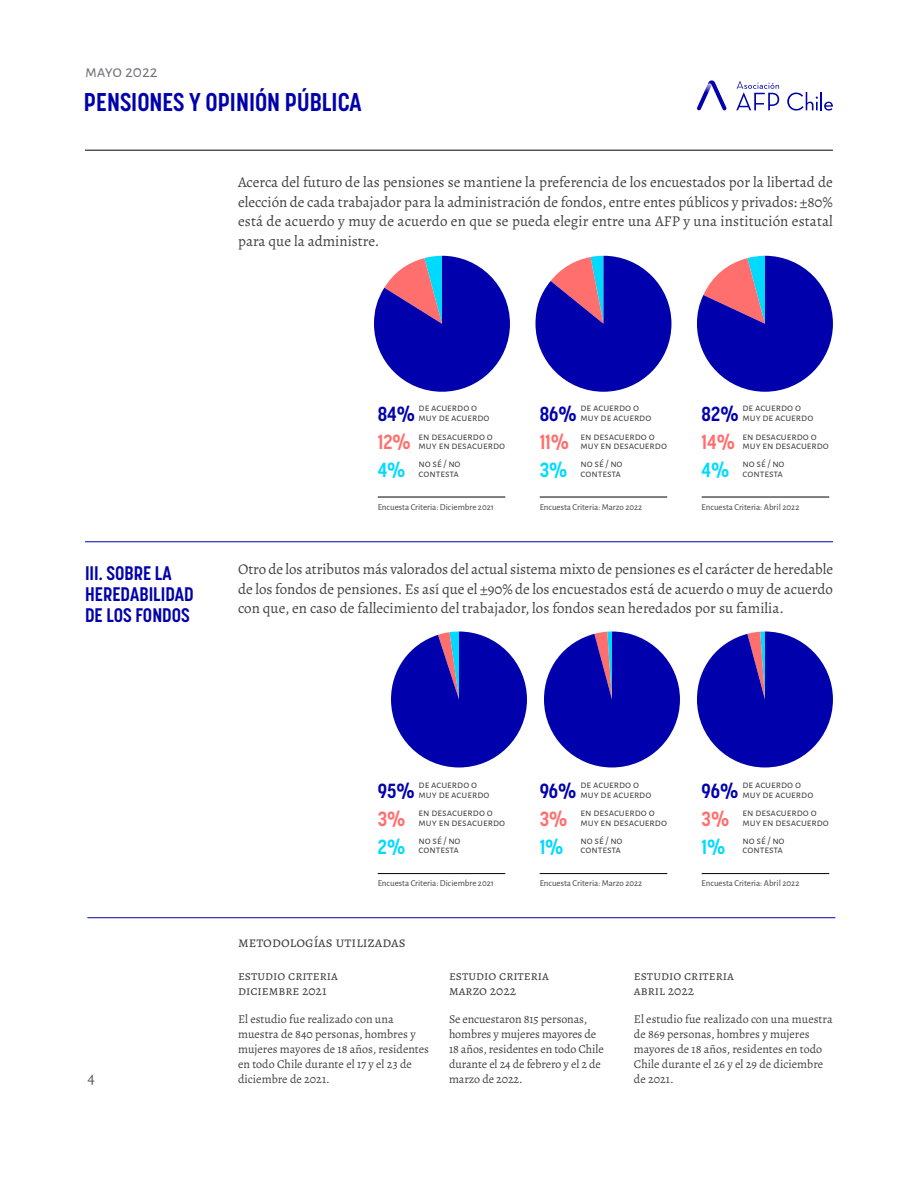
<style>
.page{position:relative;width:918px;height:1188px;background:#fff}
.page>*{position:absolute;margin:0;border:0;box-sizing:border-box;transform-origin:0 0}
.t1{font:700 25.5px "Korolev Condensed";color:#0000ad}
.t2{font:700 19.5px/21px "Korolev Condensed";color:#0000ad}
.t3{font:17.4px "Alegreya Sans";color:#737277}
.t4{font:16.5px "Alegreya";color:#5c5b5f}
.t5{font:15px/19.5px "Alegreya";color:#434141;text-align:justify}
.t6{font:13.5px/15px "Alegreya";color:#434141}
.t7{font:12px/15px "Alegreya";color:#434141}
.t8{font:10.8px/9.6px "Alegreya Sans";color:#434141}
.t9{font:9px "Alegreya Sans";color:#434141}
.s1{font-family:"Korolev Condensed";font-weight:700;font-size:20.25px;color:#0000ad}
.s2{font-family:"Korolev Condensed";font-weight:700;font-size:20.25px;color:#ff6f6e}
.s3{font-family:"Korolev Condensed";font-weight:700;font-size:20.25px;color:#00daff}
</style>
<div class="page">
<hr style="left:85px;top:150px;width:748px;height:1px;background:#000">
<svg style="left:787px;top:92px;width:46px;height:19px"></svg>
<svg style="left:736px;top:81px;width:43px;height:29px"></svg>
<svg style="left:697px;top:80px;width:30px;height:31px"></svg>
<hr style="left:540px;top:497px;width:127px;height:1px;background:#000">
<hr style="left:540px;top:873px;width:127px;height:1px;background:#000">
<hr style="left:378px;top:497px;width:127px;height:1px;background:#000">
<hr style="left:378px;top:873px;width:127px;height:1px;background:#000">
<hr style="left:702px;top:497px;width:127px;height:1px;background:#000">
<hr style="left:702px;top:873px;width:127px;height:1px;background:#000">
<svg style="left:374px;top:256px;width:136px;height:136px"></svg>
<svg style="left:535px;top:256px;width:136px;height:136px"></svg>
<svg style="left:697px;top:256px;width:136px;height:136px"></svg>
<hr style="left:85px;top:541px;width:748px;height:1px;background:#0000ad">
<svg style="left:391px;top:632px;width:136px;height:135px"></svg>
<svg style="left:544px;top:632px;width:136px;height:135px"></svg>
<svg style="left:697px;top:632px;width:136px;height:135px"></svg>
<hr style="left:87px;top:917px;width:748px;height:1px;background:#0000ad">
<p class="t3" style="left:85px;top:60px;width:74px">mayo 2022</p>
<h1 class="t1" style="left:84px;top:87px;width:279px">PENSIONES Y OPINIÓN PÚBLICA</h1>
<p class="t5" style="left:238px;top:172px;width:596px">Acerca del futuro de las pensiones se mantiene la preferencia de los encuestados por la libertad de elección de cada trabajador para la administración de fondos, entre entes públicos y privados: ±80% está de acuerdo y muy de acuerdo en que se pueda elegir entre una AFP y una institución estatal para que la administre.</p>
<h2 class="t2" style="left:85px;top:562px;width:110px">III. SOBRE LA<br>HEREDABILIDAD<br>DE LOS FONDOS</h2>
<p class="t8" style="left:378px;top:403px;width:113px;text-indent:41px">de acuerdo o<br><span class="s1">84%</span> muy de acuerdo</p>
<p class="t8" style="left:378px;top:431px;width:129px;text-indent:41px">en desacuerdo o<br><span class="s2">12%</span> muy en desacuerdo</p>
<p class="t8" style="left:540px;top:403px;width:113px;text-indent:41px">de acuerdo o<br><span class="s1">86%</span> muy de acuerdo</p>
<p class="t8" style="left:540px;top:431px;width:129px;text-indent:41px">en desacuerdo o<br><span class="s2">11%</span> muy en desacuerdo</p>
<p class="t8" style="left:702px;top:403px;width:113px;text-indent:41px">de acuerdo o<br><span class="s1">82%</span> muy de acuerdo</p>
<p class="t8" style="left:702px;top:431px;width:129px;text-indent:41px">en desacuerdo o<br><span class="s2">14%</span> muy en desacuerdo</p>
<p class="t8" style="left:378px;top:458px;width:84px;text-align:right">no sé / no<br><span class="s3">4%</span> contesta</p>
<p class="t8" style="left:540px;top:458px;width:84px;text-align:right">no sé / no<br><span class="s3">3%</span> contesta</p>
<p class="t8" style="left:702px;top:458px;width:84px;text-align:right">no sé / no<br><span class="s3">4%</span> contesta</p>
<p class="t9" style="left:378px;top:500px;width:118px">Encuesta Criteria: Diciembre 2021</p>
<p class="t9" style="left:540px;top:500px;width:104px">Encuesta Criteria: Marzo 2022</p>
<p class="t9" style="left:702px;top:500px;width:99px">Encuesta Criteria: Abril 2022</p>
<p class="t5" style="left:238px;top:560px;width:596px">Otro de los atributos más valorados del actual sistema mixto de pensiones es el carácter de heredable de los fondos de pensiones. Es así que el ±90% de los encuestados está de acuerdo o muy de acuerdo con que, en caso de fallecimiento del trabajador, los fondos sean heredados por su familia.</p>
<p class="t4" style="left:87px;top:1067px;width:9px">4</p>
<p class="t8" style="left:378px;top:779px;width:113px;text-indent:41px">de acuerdo o<br><span class="s1">95%</span> muy de acuerdo</p>
<p class="t8" style="left:378px;top:808px;width:129px;text-indent:41px">en desacuerdo o<br><span class="s2">3%</span> muy en desacuerdo</p>
<p class="t8" style="left:540px;top:779px;width:113px;text-indent:41px">de acuerdo o<br><span class="s1">96%</span> muy de acuerdo</p>
<p class="t8" style="left:540px;top:808px;width:129px;text-indent:41px">en desacuerdo o<br><span class="s2">3%</span> muy en desacuerdo</p>
<p class="t8" style="left:702px;top:779px;width:113px;text-indent:41px">de acuerdo o<br><span class="s1">96%</span> muy de acuerdo</p>
<p class="t8" style="left:702px;top:808px;width:129px;text-indent:41px">en desacuerdo o<br><span class="s2">3%</span> muy en desacuerdo</p>
<p class="t8" style="left:378px;top:835px;width:84px;text-align:right">no sé / no<br><span class="s3">2%</span> contesta</p>
<p class="t8" style="left:540px;top:835px;width:84px;text-align:right">no sé / no<br><span class="s3">1%</span> contesta</p>
<p class="t8" style="left:702px;top:835px;width:84px;text-align:right">no sé / no<br><span class="s3">1%</span> contesta</p>
<p class="t9" style="left:378px;top:877px;width:118px">Encuesta Criteria: Diciembre 2021</p>
<p class="t9" style="left:540px;top:877px;width:104px">Encuesta Criteria: Marzo 2022</p>
<p class="t9" style="left:702px;top:877px;width:99px">Encuesta Criteria: Abril 2022</p>
<p class="t5" style="left:238px;top:933px;width:169px">metodologías utilizadas</p>
<p class="t6" style="left:238px;top:968px;width:101px">estudio criteria diciembre 2021</p>
<p class="t7" style="left:238px;top:1011px;width:193px">El estudio fue realizado con una muestra de 840 personas, hombres y mujeres mayores de 18 años, residentes en todo Chile durante el 17 y el 23 de diciembre de 2021.</p>
<p class="t6" style="left:449px;top:968px;width:101px">estudio criteria marzo 2022</p>
<p class="t7" style="left:449px;top:1011px;width:156px">Se encuestaron 815 personas, hombres y mujeres mayores de<br>18 años, residentes en todo Chile durante el 24 de febrero y el 2 de marzo de 2022.</p>
<p class="t6" style="left:634px;top:968px;width:101px">estudio criteria abril 2022</p>
<p class="t7" style="left:634px;top:1011px;width:200px">El estudio fue realizado con una muestra de 869 personas, hombres y mujeres mayores de 18 años, residentes en todo<br>Chile durante el 26 y el 29 de diciembre de 2021.</p>
</div>
